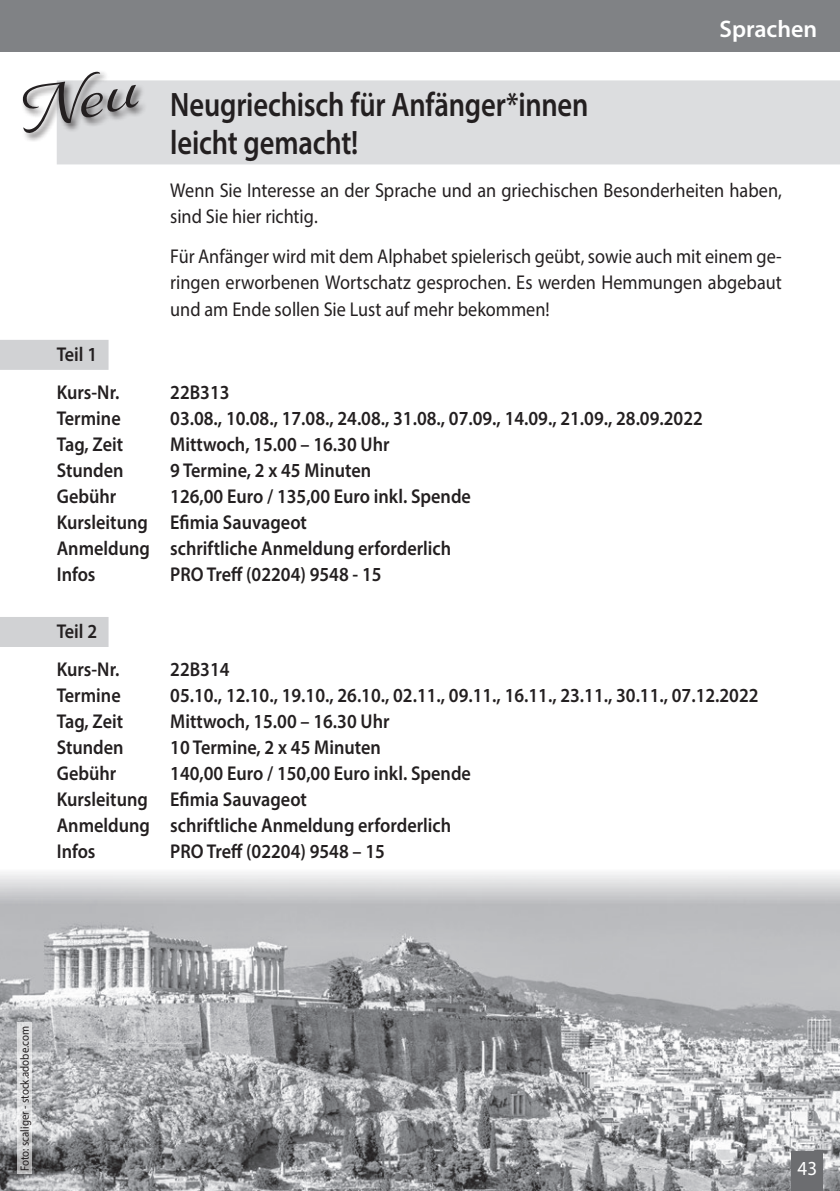
<style>
.page{position:relative;width:840px;height:1191px;background:#fff}
.page>*{position:absolute;margin:0;border:0;box-sizing:border-box;transform-origin:0 0}
.t1{font:600 34px/38px "Myriad Pro";letter-spacing:-.01em;color:#231f20;scale:.84 1}
.t2{font:600 24px "Myriad Pro";color:#fff}
.t3{font:600 20px/26px "Myriad Pro";color:#231f20;scale:.91 1}
.t4{font:20px/26px "Myriad Pro";color:#231f20;scale:.91 1}
.t5{font:20px "Myriad Pro";color:#fff;scale:.95 1}
.t6{font:12px "Myriad Pro";color:#231f20;scale:.91 1}
</style>
<div class="page">
<div style="left:57px;top:80px;width:782px;height:84px;background:#dcdddf"></div>
<div style="left:0;top:340px;width:108px;height:30px;background:#d1d2d4"></div>
<div style="left:0;top:617px;width:108px;height:30px;background:#d1d2d4"></div>
<img style="left:0;top:872px;width:839px;height:319px">
<svg style="left:17px;top:1023px;width:15px;height:151px;background:#d6d6d8"></svg>
<div style="left:21px;top:69px;width:127px;height:73px;background:#231f20;opacity:.75"></div>
<div style="left:0;top:0;width:839px;height:51px;background:#808285"></div>
<div style="left:791px;top:1151px;width:31px;height:40px;background:#6c6d70"></div>
<svg style="left:21px;top:71px;width:119px;height:63px"></svg>
<p class="t2" style="left:719px;top:14px;width:99px">Sprachen</p>
<p class="t3" style="left:57px;top:335px;width:70px;line-height:37.4px">Teil 1<br>Kurs-Nr.</p>
<h1 class="t1" style="left:170px;top:85px;width:499px">Neugriechisch für Anfänger*innen leicht gemacht!</h1>
<p class="t4" style="left:170px;top:177px;width:673px">Wenn Sie Interesse an der Sprache und an griechischen Besonderheiten haben, sind Sie hier richtig.</p>
<p class="t4" style="left:170px;top:243px;width:673px;text-align:justify">Für Anfänger wird mit dem Alphabet spielerisch geübt, sowie auch mit einem ge&shy;ringen erworbenen Wortschatz gesprochen. Es werden Hemmungen abgebaut und am Ende sollen Sie Lust auf mehr bekommen!</p>
<p class="t3" style="left:170px;top:378px;width:67px">22B313</p>
<p class="t3" style="left:57px;top:404px;width:72px">Termine</p>
<p class="t3" style="left:170px;top:404px;width:586px">03.08., 10.08., 17.08., 24.08., 31.08., 07.09., 14.09., 21.09., 28.09.2022</p>
<p class="t3" style="left:57px;top:430px;width:74px">Tag, Zeit</p>
<p class="t3" style="left:170px;top:430px;width:242px">Mittwoch, 15.00 – 16.30 Uhr</p>
<p class="t3" style="left:57px;top:456px;width:75px">Stunden</p>
<p class="t3" style="left:170px;top:456px;width:222px">9 Termine, 2 x 45 Minuten</p>
<p class="t3" style="left:57px;top:482px;width:67px">Gebühr</p>
<p class="t3" style="left:57px;top:482px;width:456px;text-indent:113px">126,00 Euro / 135,00 Euro inkl. Spende<br>Kursleitung Efimia Sauvageot<br>Anmeldung schriftliche Anmeldung erforderlich<br>Infos</p>
<p class="t3" style="left:170px;top:560px;width:233px">PRO Treff (02204) 9548 - 15</p>
<p class="t3" style="left:57px;top:612px;width:70px;line-height:37.4px">Teil 2<br>Kurs-Nr.</p>
<p class="t3" style="left:170px;top:655px;width:67px">22B314</p>
<p class="t3" style="left:57px;top:681px;width:72px">Termine</p>
<p class="t3" style="left:170px;top:681px;width:647px">05.10., 12.10., 19.10., 26.10., 02.11., 09.11., 16.11., 23.11., 30.11., 07.12.2022</p>
<p class="t3" style="left:57px;top:707px;width:74px">Tag, Zeit</p>
<p class="t3" style="left:170px;top:707px;width:242px">Mittwoch, 15.00 – 16.30 Uhr</p>
<p class="t3" style="left:57px;top:733px;width:75px">Stunden</p>
<p class="t3" style="left:170px;top:733px;width:233px">10 Termine, 2 x 45 Minuten</p>
<p class="t3" style="left:57px;top:759px;width:67px">Gebühr</p>
<p class="t3" style="left:57px;top:759px;width:456px;text-indent:113px">140,00 Euro / 150,00 Euro inkl. Spende<br>Kursleitung Efimia Sauvageot<br>Anmeldung schriftliche Anmeldung erforderlich<br>Infos</p>
<p class="t3" style="left:170px;top:837px;width:237px">PRO Treff (02204) 9548 – 15</p>
<p class="t6" style="left:17px;top:1171px;width:161px;rotate:-90deg">Foto: scaliger - stock.adobe.com</p>
<p class="t5" style="left:797px;top:1155px;width:22px">43</p>
</div>
